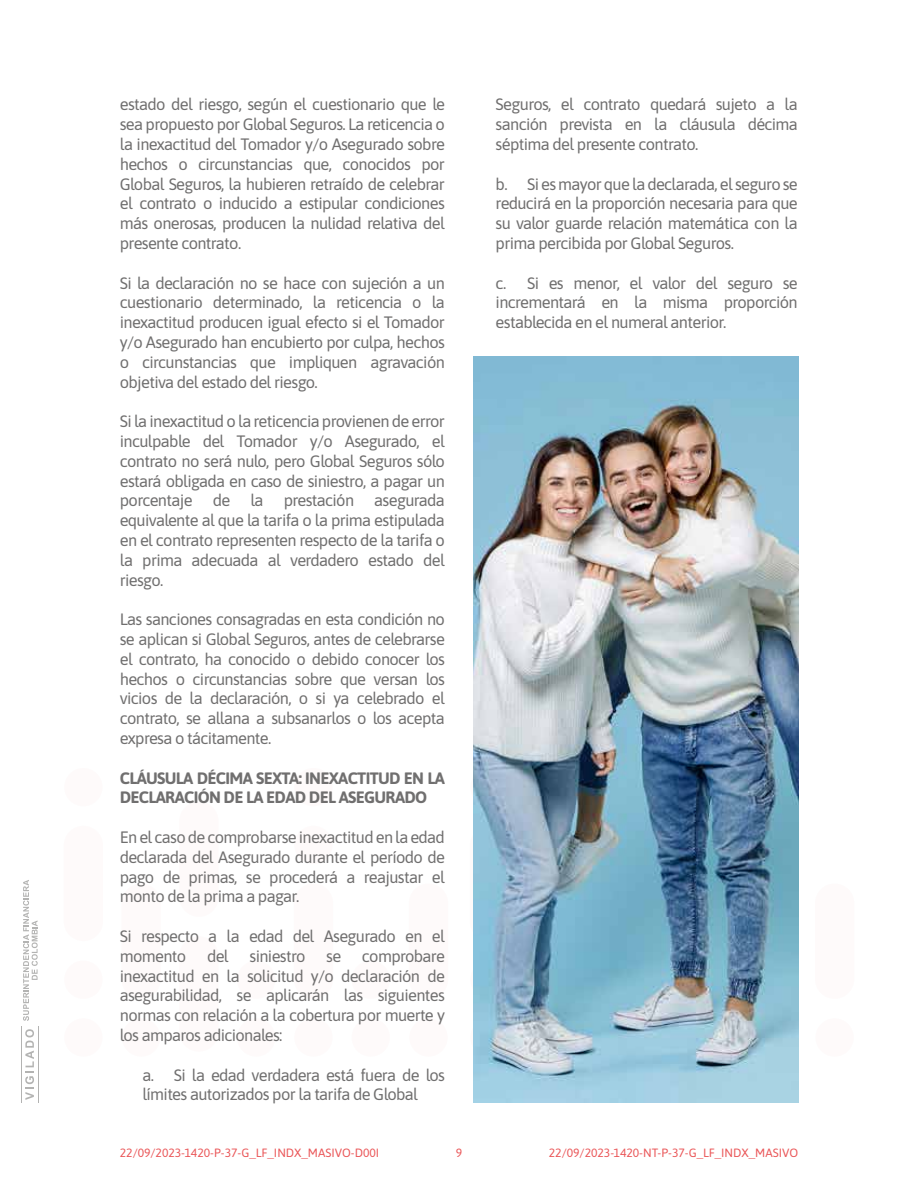
<style>
.page{position:relative;width:918px;height:1188px;background:#fff}
.page>*{position:absolute;margin:0;border:0;box-sizing:border-box;transform-origin:0 0}
.t1{font:16.5px/19.8px "Asap";letter-spacing:-.04em;color:#706f6f;text-align:justify}
.t2{font:700 16.5px/19.8px "Asap";letter-spacing:-.04em;color:#706f6f}
.t3{font:12px "Asap";color:#ea5658}
</style>
<div class="page">
<div style="left:237px;top:1018px;width:38px;height:39px;background:#fefafa;border-radius:50%"></div>
<div style="left:237px;top:960px;width:38px;height:39px;background:#fefafa;border-radius:50%"></div>
<div style="left:64px;top:1018px;width:39px;height:39px;background:#fefafa;border-radius:50%"></div>
<div style="left:64px;top:960px;width:39px;height:39px;background:#fefafa;border-radius:50%"></div>
<div style="left:64px;top:768px;width:39px;height:38px;background:#fefafa;border-radius:50%"></div>
<div style="left:64px;top:826px;width:39px;height:115px;background:#fefafa;border-radius:20px"></div>
<div style="left:122px;top:1018px;width:38px;height:39px;background:#fefafa;border-radius:50%"></div>
<div style="left:121px;top:883px;width:40px;height:116px;background:#fefafa;border-radius:20px"></div>
<div style="left:179px;top:936px;width:40px;height:116px;background:#fefafa;border-radius:20px"></div>
<div style="left:179px;top:801px;width:40px;height:116px;background:#fefafa;border-radius:20px"></div>
<div style="left:409px;top:1018px;width:39px;height:39px;background:#fefafa;border-radius:50%"></div>
<div style="left:409px;top:883px;width:39px;height:116px;background:#fefafa;border-radius:20px"></div>
<div style="left:351px;top:1018px;width:39px;height:39px;background:#fefafa;border-radius:50%"></div>
<div style="left:351px;top:960px;width:39px;height:39px;background:#fefafa;border-radius:50%"></div>
<div style="left:294px;top:826px;width:39px;height:38px;background:#fefafa;border-radius:50%"></div>
<div style="left:294px;top:768px;width:39px;height:38px;background:#fefafa;border-radius:50%"></div>
<div style="left:294px;top:883px;width:39px;height:116px;background:#fefafa;border-radius:20px"></div>
<div style="left:294px;top:1018px;width:39px;height:39px;background:#fefafa;border-radius:50%"></div>
<div style="left:470px;top:1018px;width:39px;height:39px;background:#fefafa;border-radius:50%"></div>
<div style="left:470px;top:960px;width:39px;height:39px;background:#fefafa;border-radius:50%"></div>
<div style="left:470px;top:768px;width:39px;height:38px;background:#fefafa;border-radius:50%"></div>
<div style="left:470px;top:826px;width:39px;height:115px;background:#fefafa;border-radius:20px"></div>
<div style="left:815px;top:1018px;width:39px;height:39px;background:#fefafa;border-radius:50%"></div>
<div style="left:815px;top:883px;width:39px;height:116px;background:#fefafa;border-radius:20px"></div>
<hr style="left:21px;top:1026px;width:1px;height:76px;background:#b3b3b2">
<hr style="left:39px;top:1026px;width:1px;height:76px;background:#b3b3b2">
<svg style="left:23px;top:880px;width:15px;height:141px"></svg>
<svg style="left:25px;top:1029px;width:9px;height:71px"></svg>
<img style="left:473px;top:357px;width:325px;height:745px">
<p class="t1" style="left:120px;top:94px;width:327px">estado del riesgo, según el cuestionario que le sea propuesto por Global Seguros. La reticencia o la inexactitud del Tomador y/o Asegurado sobre hechos o circunstancias que, conocidos por Global Seguros, la hubieren retraído de celebrar el contrato o inducido a estipular condiciones más onerosas, producen la nulidad relativa del presente contrato.</p>
<p class="t1" style="left:120px;top:272px;width:327px">Si la declaración no se hace con sujeción a un cuestionario determinado, la reticencia o la inexactitud producen igual efecto si el Tomador y/o Asegurado han encubierto por culpa, hechos o circunstancias que impliquen agravación objetiva del estado del riesgo.</p>
<p class="t1" style="left:120px;top:411px;width:327px">Si la inexactitud o la reticencia provienen de error inculpable del Tomador y/o Asegurado, el contrato no será nulo, pero Global Seguros sólo estará obligada en caso de siniestro, a pagar un porcentaje de la prestación asegurada equivalente al que la tarifa o la prima estipulada en el contrato representen respecto de la tarifa o la prima adecuada al verdadero estado del riesgo.</p>
<p class="t1" style="left:120px;top:609px;width:327px">Las sanciones consagradas en esta condición no se aplican si Global Seguros, antes de celebrarse el contrato, ha conocido o debido conocer los hechos o circunstancias sobre que versan los vicios de la declaración, o si ya celebrado el contrato, se allana a subsanarlos o los acepta expresa o tácitamente.</p>
<p class="t2" style="left:120px;top:767px;width:327px">CLÁUSULA DÉCIMA SEXTA: INEXACTITUD EN LA<br>DECLARACIÓN DE LA EDAD DEL ASEGURADO</p>
<p class="t1" style="left:120px;top:826px;width:327px">En el caso de comprobarse inexactitud en la edad declarada del Asegurado durante el período de pago de primas, se procederá a reajustar el monto de la prima a pagar.</p>
<p class="t1" style="left:120px;top:925px;width:327px">Si respecto a la edad del Asegurado en el momento</p>
<p class="t1" style="left:120px;top:945px;width:327px;text-indent:242px">comprobare inexactitud en la solicitud y/o declaración de asegurabilidad, se aplicarán las siguientes normas con relación a la cobertura por muerte y los amparos adicionales:</p>
<p class="t1" style="left:142px;top:1064px;width:304px">a. Si la edad verdadera está fuera de los límites autorizados por la tarifa de Global</p>
<p class="t1" style="left:207px;top:945px;width:23px">del</p>
<p class="t1" style="left:250px;top:945px;width:57px">siniestro</p>
<p class="t1" style="left:326px;top:945px;width:17px">se</p>
<p class="t1" style="left:496px;top:94px;width:304px">Seguros, el contrato quedará sujeto a la sanción prevista en la cláusula décima séptima del presente contrato.</p>
<p class="t1" style="left:496px;top:173px;width:304px">b. Si es mayor que la declarada, el seguro se reducirá en la proporción necesaria para que su valor guarde relación matemática con la prima percibida por Global Seguros.</p>
<p class="t1" style="left:496px;top:272px;width:304px">c. Si es menor, el valor del seguro se incrementará en la misma proporción establecida en el numeral anterior.</p>
<p class="t3" style="left:120px;top:1144px;width:261px">22/09/2023-1420-P-37-G_LF_INDX_MASIVO-D00I</p>
<p class="t3" style="left:549px;top:1144px;width:251px">22/09/2023-1420-NT-P-37-G_LF_INDX_MASIVO</p>
<p class="t3" style="left:456px;top:1144px;width:8px">9</p>
</div>
